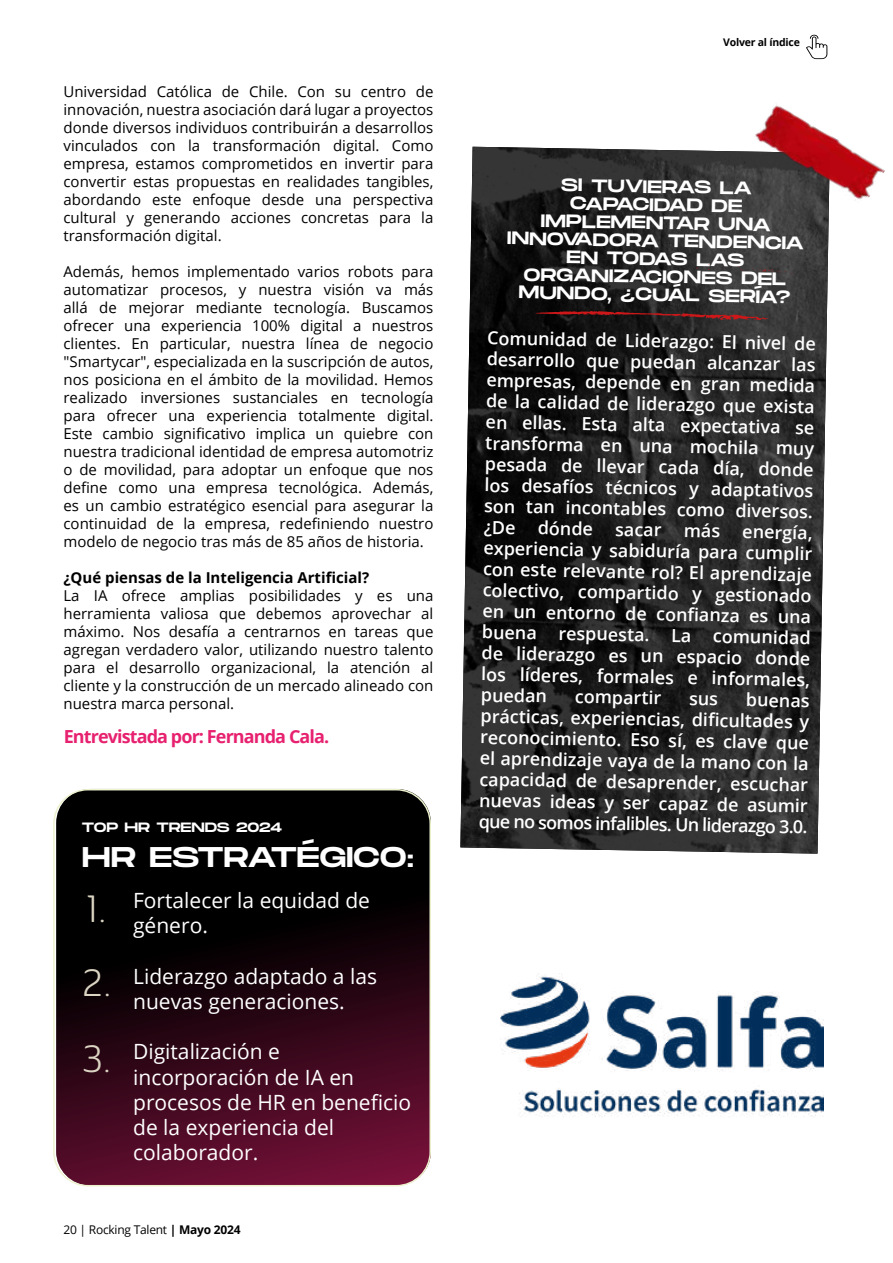
<style>
.page{position:relative;width:893px;height:1263px;background:#fff}
.page>*{position:absolute;margin:0;border:0;box-sizing:border-box;transform-origin:0 0}
.t1{font:37.5px/75.2px "Ainslie Sans Nor Boo";color:#dbd4c2}
.t2{font:28.5px "Monument Extended";letter-spacing:-.015em;color:#fff}
.t3{font:21px/25.2px "Open Sans";color:#fff}
.t4{font:600 18px/21px "Open Sans";color:#fff;text-align:justify}
.t5{font:18px/18px "Monument Extended";color:#fff;text-align:center}
.t6{font:700 18px "Open Sans";letter-spacing:-.05em;color:#e7216f}
.t7{font:15px/18px "Open Sans";color:#000;text-align:justify}
.t8{font:700 15px "Open Sans";color:#000}
.t9{font:13.5px "Monument Extended";letter-spacing:-.015em;color:#fff}
.t10{font:12px "Open Sans";letter-spacing:-.02em;color:#000}
.t11{font:700 10.5px "Open Sans";letter-spacing:-.02em;color:#000}
.s1{font-weight:700}
</style>
<div class="page">
<hr style="left:892px;top:0;width:1px;height:1263px;background:#000">
<img style="left:500px;top:973px;width:323px;height:144px">
<img style="left:460px;top:147px;width:369px;height:707px">
<img style="left:752px;top:105px;width:133px;height:101px">
<svg style="left:534px;top:311px;width:235px;height:9px;background:#481d1e"></svg>
<svg style="left:725px;top:266px;width:69px;height:8px"></svg>
<svg style="left:708px;top:264px;width:2px;height:6px"></svg>
<svg style="left:56px;top:789px;width:375px;height:396px;background:#220410"></svg>
<div style="left:53px;top:789px;width:378px;height:397px;border:2px solid #edf1ce;border-radius:34px"></div>
<svg style="left:806px;top:35px;width:21px;height:24px"></svg>
<svg style="left:690px;top:695px;width:27px;height:11px"></svg>
<p class="t7" style="left:63px;top:82px;width:371px">Universidad Católica de Chile. Con su centro de innovación, nuestra asociación dará lugar a proyectos donde diversos individuos contribuirán a desarrollos vinculados con la transformación digital. Como empresa, estamos comprometidos en invertir para convertir estas propuestas en realidades tangibles, abordando este enfoque desde una perspectiva cultural y generando acciones concretas para la transformación digital.</p>
<p class="t7" style="left:63px;top:262px;width:371px">Además, hemos implementado varios robots para automatizar procesos, y nuestra visión va más allá de mejorar mediante tecnología. Buscamos ofrecer una experiencia 100% digital a nuestros clientes. En particular, nuestra línea de negocio "Smartycar", especializada en la suscripción de autos, nos posiciona en el ámbito de la movilidad. Hemos realizado inversiones sustanciales en tecnología para ofrecer una experiencia totalmente digital.<br>Este cambio significativo implica un quiebre con nuestra tradicional identidad de empresa automotriz o de movilidad, para adoptar un enfoque que nos define como una empresa tecnológica. Además, es un cambio estratégico esencial para asegurar la continuidad de la empresa, redefiniendo nuestro modelo de negocio tras más de 85 años de historia.</p>
<p class="t8" style="left:63px;top:566px;width:307px">¿Qué piensas de la Inteligencia Artificial?</p>
<p class="t7" style="left:63px;top:586px;width:371px">La IA ofrece amplias posibilidades y es una herramienta valiosa que debemos aprovechar al máximo. Nos desafía a centrarnos en tareas que agregan verdadero valor, utilizando nuestro talento para el desarrollo organizacional, la atención al cliente y la construcción de un mercado alineado con nuestra marca personal.</p>
<p class="t6" style="left:64px;top:724px;width:267px">Entrevistada por: Fernanda Cala.</p>
<p class="t9" style="left:82px;top:818px;width:202px">TOP HR TRENDS 2024</p>
<h2 class="t2" style="left:82px;top:836px;width:334px">HR ESTRATÉGICO:</h2>
<h1 class="t1" style="left:82px;top:871px;width:31px">1.<br>2.<br>3.</h1>
<h3 class="t3" style="left:133px;top:887px;width:238px">Fortalecer la equidad de género.</h3>
<h3 class="t3" style="left:133px;top:963px;width:245px">Liderazgo adaptado a las nuevas generaciones.</h3>
<h3 class="t3" style="left:133px;top:1038px;width:280px">Digitalización e incorporación de IA en procesos de HR en beneficio de la experiencia del colaborador.</h3>
<p class="t10" style="left:63px;top:1221px;width:179px">20 | Rocking Talent <span class="s1">| Mayo 2024</span></p>
<p class="t11" style="left:723px;top:35px;width:78px">Volver al índice</p>
<p class="t5" style="left:508px;top:175px;width:299px;rotate:1deg">SI TUVIERAS LA<br>CAPACIDAD DE<br>IMPLEMENTAR UNA<br>INNOVADORA TENDENCIA<br>EN TODAS LAS<br>ORGANIZACIONES DEL<br>MUNDO, ¿CUÁL SERÍA?</p>
<p class="t4" style="left:487px;top:327px;width:330px;rotate:1deg">Comunidad de Liderazgo: El nivel de desarrollo que puedan alcanzar las empresas, depende en gran medida de la calidad de liderazgo que exista en ellas. Esta alta expectativa se transforma en una mochila muy pesada de llevar cada día, donde los desafíos técnicos y adaptativos son tan incontables como diversos. ¿De dónde sacar más energía, experiencia y sabiduría para cumplir con este relevante rol? El aprendizaje colectivo, compartido y gestionado en un entorno de confi anza es una buena respuesta. La comunidad de liderazgo es un espacio donde los líderes, formales e informales, puedan</p>
<p class="t4" style="left:575px;top:686px;width:88px;rotate:1deg">compartir</p>
<p class="t4" style="left:481px;top:684px;width:330px;text-indent:265px;rotate:1deg">buenas prácticas, experiencias, difi cultades y reconocimiento. Eso sí, es clave que el aprendizaje vaya de la mano con la capacidad de desaprender, escuchar nuevas ideas y ser capaz de asumir que no somos infalibles. Un liderazgo 3.0.</p>
</div>
